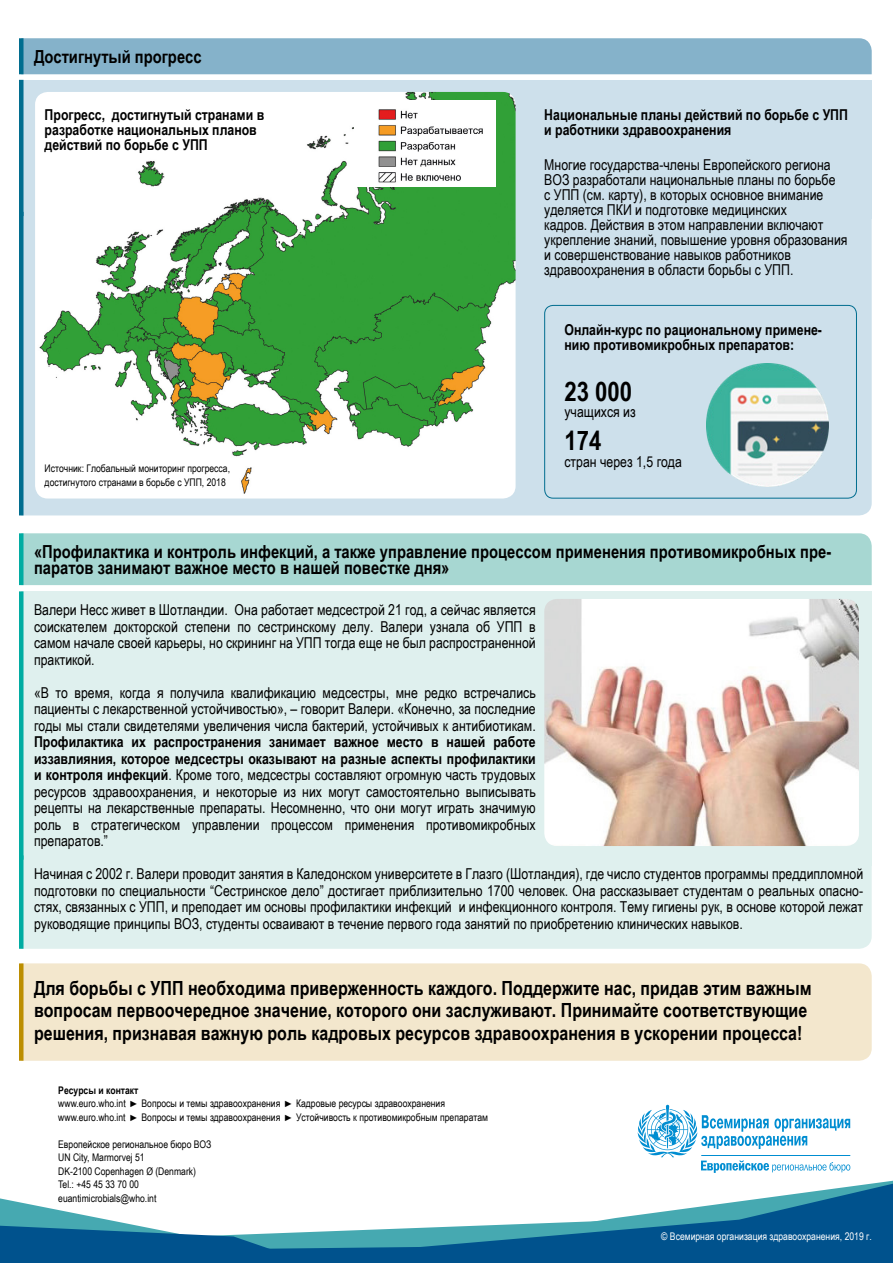
<style>
.page{position:relative;width:893px;height:1263px;background:#fff}
.page>*{position:absolute;margin:0;border:0;box-sizing:border-box;transform-origin:0 0}
.t1{font:700 27px "Arial Narrow";color:#000}
.t2{font:700 19.5px/22.5px "Arial Narrow";color:#000}
.t3{font:700 18px/15.8px "Arial Narrow";color:#000}
.t4{font:15px/16.5px "Arial Narrow";color:#000;text-align:justify}
.t5{font:700 15px/15px "Arial Narrow";color:#000}
.t6{font:10.5px/13.5px "Arial Narrow";color:#000}
.t7{font:10.5px "Arial Narrow";color:#fff}
.s1{font-weight:700}
.s2{font-size:9px}
</style>
<div class="page">
<svg style="left:681px;top:1180px;width:212px;height:83px;fill:#00528d"></svg>
<svg style="left:0;top:1198px;width:681px;height:65px"></svg>
<svg style="left:637px;top:1105px;width:213px;height:68px"></svg>
<hr style="left:701px;top:1155px;width:149px;height:1px;background:#008dd1">
<div style="left:21px;top:80px;width:851px;height:138px;background:#cde0eb"></div>
<div style="left:19px;top:80px;width:5px;height:138px;background:#006d8f"></div>
<div style="left:24px;top:218px;width:848px;height:297px;background:#cde0eb"></div>
<div style="left:19px;top:212px;width:5px;height:303px;background:#006d8f"></div>
<img style="left:35px;top:92px;width:481px;height:406px">
<img style="left:354px;top:101px;width:141px;height:85px">
<div style="left:21px;top:591px;width:851px;height:275px;background:#dff0ee"></div>
<div style="left:19px;top:591px;width:5px;height:275px;background:#00aca2"></div>
<div style="left:24px;top:866px;width:848px;height:83px;background:#dff0ee"></div>
<div style="left:19px;top:855px;width:5px;height:94px;background:#00aca2"></div>
<div style="left:24px;top:963px;width:848px;height:98px;background:#f3e7cd"></div>
<div style="left:19px;top:963px;width:5px;height:98px;background:#bc8e00"></div>
<div style="left:24px;top:38px;width:848px;height:36px;background:#85b2ca"></div>
<div style="left:19px;top:38px;width:5px;height:36px;background:#006d8f"></div>
<div style="left:24px;top:533px;width:848px;height:52px;background:#a7d7d2"></div>
<div style="left:19px;top:533px;width:5px;height:52px;background:#00aca2"></div>
<div style="left:544px;top:305px;width:313px;height:193px;border:1px solid #006d8f;border-radius:9px"></div>
<img style="left:544px;top:599px;width:315px;height:247px">
<img style="left:706px;top:363px;width:123px;height:123px">
<p class="t3" style="left:34px;top:48px;width:169px">Достигнутый прогресс</p>
<p class="t5" style="left:45px;top:106px;width:221px">Прогресс, достигнутый странами в разработке национальных планов действий по борьбе с УПП</p>
<p class="t6" style="left:45px;top:462px;width:187px">Источник: Глобальный мониторинг прогресса, достигнутого странами в борьбе с УПП, 2018</p>
<p class="t5" style="left:544px;top:106px;width:305px">Национальные планы действий по борьбе с УПП и работники здравоохранения</p>
<p class="t4" style="left:544px;top:156px;width:305px;line-height:15px;text-align:left">Многие государства-члены Европейского региона ВОЗ разработали национальные планы по борьбе<br>с УПП (см. карту), в которых основное внимание уделяется ПКИ и подготовке медицинских<br>кадров. Действия в этом направлении включают укрепление знаний, повышение уровня образования и совершенствование навыков работников здравоохранения в области борьбы с УПП.</p>
<p class="t5" style="left:564px;top:321px;width:258px">Онлайн-курс по рациональному примене&shy;нию противомикробных препаратов:</p>
<h1 class="t1" style="left:564px;top:371px;width:69px">23 000</h1>
<p class="t4" style="left:564px;top:403px;width:73px">учащихся из</p>
<h1 class="t1" style="left:564px;top:420px;width:38px">174</h1>
<p class="t4" style="left:564px;top:452px;width:119px">стран через 1,5 года</p>
<p class="t3" style="left:34px;top:543px;width:798px">«Профилактика и контроль инфекций, а также управление процессом применения противомикробных пре&shy;паратов занимают важное место в нашей повестке дня»</p>
<p class="t4" style="left:34px;top:601px;width:503px">Валери Несс живет в Шотландии. Она работает медсестрой 21 год, а сейчас является соискателем докторской степени по сестринскому делу. Валери узнала об УПП в самом начале своей карьеры, но скрининг на УПП тогда еще не был распространенной практикой.</p>
<p class="t4" style="left:34px;top:683px;width:503px">«В то время, когда я получила квалификацию медсестры, мне редко встречались пациенты с лекарственной устойчивостью», – говорит Валери. «Конечно, за последние годы мы стали свидетелями увеличения числа бактерий, устойчивых к антибиотикам.</p>
<p class="t4" style="left:34px;top:733px;width:503px"><span class="s1">Профилактика их распространения занимает важное место в нашей работе иззавлияния, которое медсестры оказывают на разные аспекты профилактики и контроля инфекций</span>. Кроме того, медсестры составляют огромную часть трудовых ресурсов здравоохранения, и некоторые из них могут самостоятельно выписывать рецепты на лекарственные препараты. Несомненно, что они могут играть значимую роль в стратегическом управлении процессом применения противомикробных препаратов.”</p>
<p class="t4" style="left:34px;top:865px;width:831px">Начиная с 2002 г. Валери проводит занятия в Каледонском университете в Глазго (Шотландия), где число студентов программы преддипломной подготовки по специальности “Сестринское дело” достигает приблизительно 1700 человек. Она рассказывает студентам о реальных опасно&shy;стях, связанных с УПП, и преподает им основы профилактики инфекций и инфекционного контроля. Тему гигиены рук, в основе которой лежат руководящие принципы ВОЗ, студенты осваивают в течение первого года занятий по приобретению клинических навыков.</p>
<p class="t2" style="left:34px;top:975px;width:779px">Для борьбы с УПП необходима приверженность каждого. Поддержите нас, придав этим важным вопросам первоочередное значение, которого они заслуживают. Принимайте соответствующие решения, признавая важную роль кадровых ресурсов здравоохранения в ускорении процесса!</p>
<p class="t6" style="left:58px;top:1083px;width:431px"><span class="s1">Ресурсы и контакт<br></span>www.euro.who.int <span class="s2">►</span> Вопросы и темы здравоохранения <span class="s2">►</span> Кадровые ресурсы здравоохранения www.euro.who.int <span class="s2">►</span> Вопросы и темы здравоохранения <span class="s2">►</span> Устойчивость к противомикробным препаратам</p>
<p class="t6" style="left:58px;top:1137px;width:155px">Европейское региональное бюро ВОЗ<br>UN City, Marmorvej 51<br>DK-2100 Copenhagen Ø (Denmark)<br>Tel.: +45 45 33 70 00 euantimicrobials@who.int</p>
<p class="t7" style="left:661px;top:1229px;width:212px">© Всемирная организация здравоохранения, 2019 г.</p>
</div>
